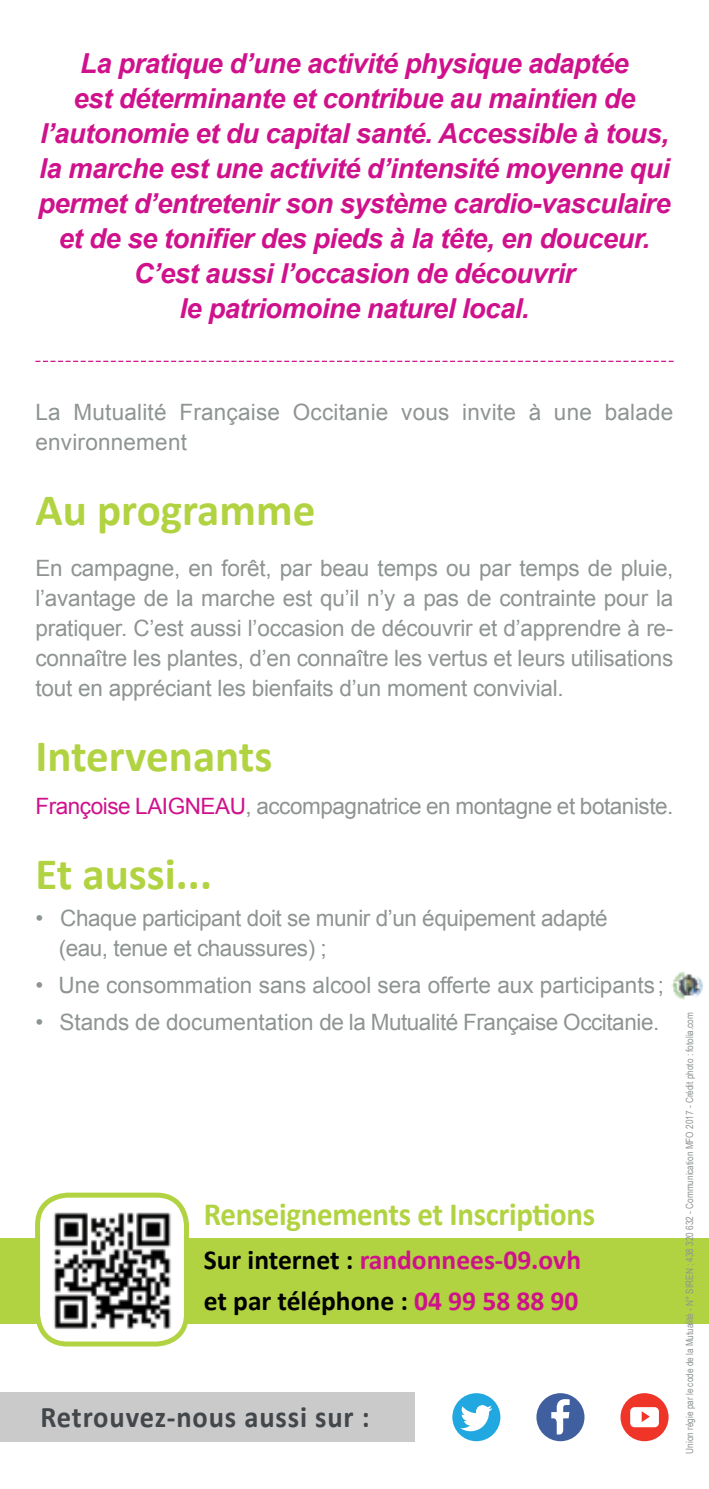
<style>
.page{position:relative;width:709px;height:1489px;background:#fff}
.page>*{position:absolute;margin:0;border:0;box-sizing:border-box;transform-origin:0 0}
.t1{font:700 45px "Calibri";color:#b2d341}
.t2{font:700 32.5px "Calibri";letter-spacing:-.01em;color:#b2d341;scale:.95 1}
.t3{font:700 30px "Calibri";letter-spacing:.03em;color:#43464a;scale:.95 1}
.t4{font:italic 700 27.5px/35px "Arial";letter-spacing:-.02em;color:#cf128c;text-align:center}
.t5{font:700 27.5px/41.2px "Calibri";color:#000}
.t6{font:22.5px/30px "Arial";letter-spacing:-.01em;color:#8e9492;text-align:justify}
.t7{font:22.5px/30px "Arial";letter-spacing:.01em;color:#8e9492}
.t8{font:10px "Arial Narrow";color:#8e9492}
.s1{color:#cf128c}
</style>
<div class="page">
<div style="left:0;top:1237px;width:709px;height:85px;background:#b2d341"></div>
<div style="left:0;top:1392px;width:415px;height:49px;background:#c9cac9"></div>
<img style="left:671px;top:971px;width:32px;height:29px">
<img style="left:40px;top:1198px;width:146px;height:145px">
<div style="left:35px;top:1192px;width:154px;height:154px;border:5px solid #b2d341;border-radius:30px"></div>
<div style="left:536px;top:1392px;width:48px;height:48px;background:#3f5f9f;border-radius:50%"></div>
<svg style="left:551px;top:1399px;width:18px;height:35px"></svg>
<div style="left:452px;top:1392px;width:48px;height:48px;background:#22a8e0;border-radius:50%"></div>
<svg style="left:460px;top:1405px;width:32px;height:25px"></svg>
<div style="left:620px;top:1392px;width:48px;height:48px;background:#ee3527;border-radius:50%"></div>
<svg style="left:630px;top:1407px;width:29px;height:19px"></svg>
<svg style="left:35px;top:361px;width:638px;height:1px"></svg>
<p class="t4" style="left:38px;top:47px;width:634px">La pratique d’une activité physique adaptée<br>est déterminante et contribue au maintien de l’autonomie et du capital santé. Accessible à tous, la marche est une activité d’intensité moyenne qui permet d’entretenir son système cardio-vasculaire et de se tonifier des pieds à la tête, en douceur.<br>C’est aussi l’occasion de découvrir<br>le patriomoine naturel local.</p>
<p class="t7" style="left:35px;top:397px;width:639px">La Mutualité Française Occitanie vous invite à une balade environnement</p>
<h1 class="t1" style="left:35px;top:481px;width:281px">Au programme</h1>
<p class="t6" style="left:35px;top:553px;width:639px">En campagne, en forêt, par beau temps ou par temps de pluie, l’avantage de la marche est qu’il n’y a pas de contrainte pour la pratiquer. C’est aussi l’occasion de découvrir et d’apprendre à re&shy;connaître les plantes, d’en connaître les vertus et leurs utilisations tout en appréciant les bienfaits d’un moment convivial.</p>
<h1 class="t1" style="left:35px;top:727px;width:239px">Intervenants</h1>
<p class="t6" style="left:35px;top:790px;width:639px"><span class="s1">Françoise LAIGNEAU</span>, accompagnatrice en montagne et botaniste.</p>
<h1 class="t1" style="left:35px;top:845px;width:178px">Et aussi...</h1>
<p class="t6" style="left:59px;top:903px;width:550px;text-indent:-23px">• Chaque participant doit se munir d’un équipement adapté (eau, tenue et chaussures) ;</p>
<p class="t6" style="left:35px;top:970px;width:630px">• Une consommation sans alcool sera offerte aux participants ;</p>
<p class="t6" style="left:35px;top:1007px;width:625px">• Stands de documentation de la Mutualité Française Occitanie.</p>
<h2 class="t2" style="left:204px;top:1193px;width:413px">Renseignements et Inscriptions</h2>
<p class="t5" style="left:204px;top:1238px;width:379px">Sur internet : <span class="s1">randonnees-09.ovh </span>et par téléphone : <span class="s1">04 99 58 88 90</span></p>
<h3 class="t3" style="left:40px;top:1397px;width:348px">Retrouvez-nous aussi sur :</h3>
<p class="t8" style="left:682px;top:1453px;width:443px;rotate:-90deg">Union régie par le code de la Mutualité - N° SIREN : 438 320 632 - Communication MFO 2017 - Crédit photo : fotolia.com</p>
</div>
